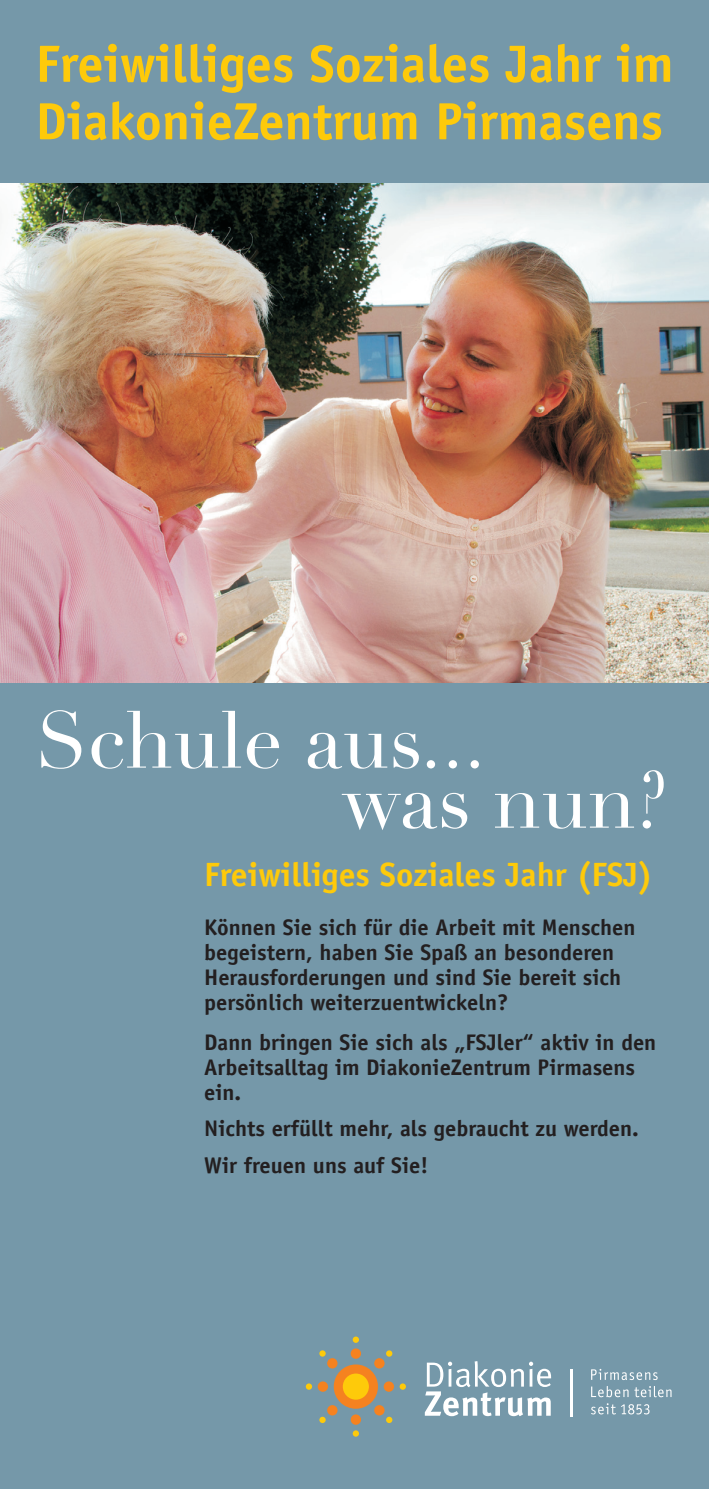
<style>
.page{position:relative;width:709px;height:1489px;background:#fff}
.page>*{position:absolute;margin:0;border:0;box-sizing:border-box;transform-origin:0 0}
.t1{font:78.75px/60px "Didot LT Std";color:#fff}
.t2{font:700 52.5px/57.5px "Officina Sans";color:#feca0a}
.t3{font:700 33.5px "Officina Sans";color:#feca0a}
.t4{font:700 22.5px/25px "Officina Sans";color:#231f20}
</style>
<div class="page">
<div style="left:0;top:682px;width:709px;height:806px;background:#7598a9"></div>
<div style="left:0;top:0;width:709px;height:186px;background:#7598a9"></div>
<div style="left:338px;top:1368px;width:35px;height:35px;background:#feca0a;border-radius:50%"></div>
<div style="left:334px;top:1364px;width:44px;height:44px;border:9px solid #f58220;border-radius:50%"></div>
<div style="left:351px;top:1348px;width:10px;height:10px;background:#f58220;border-radius:50%"></div>
<div style="left:374px;top:1357px;width:10px;height:11px;background:#f58220;border-radius:50%"></div>
<div style="left:384px;top:1381px;width:10px;height:10px;background:#f58220;border-radius:50%"></div>
<div style="left:374px;top:1404px;width:10px;height:11px;background:#f58220;border-radius:50%"></div>
<div style="left:351px;top:1414px;width:10px;height:10px;background:#f58220;border-radius:50%"></div>
<div style="left:327px;top:1404px;width:10px;height:11px;background:#f58220;border-radius:50%"></div>
<div style="left:318px;top:1381px;width:10px;height:10px;background:#f58220;border-radius:50%"></div>
<div style="left:327px;top:1357px;width:10px;height:11px;background:#f58220;border-radius:50%"></div>
<div style="left:319px;top:1350px;width:7px;height:6px;background:#feca0a;border-radius:50%"></div>
<svg style="left:353px;top:1336px;width:6px;height:6px"></svg>
<svg style="left:386px;top:1350px;width:6px;height:6px"></svg>
<div style="left:399px;top:1383px;width:7px;height:6px;background:#feca0a;border-radius:50%"></div>
<svg style="left:386px;top:1416px;width:6px;height:6px"></svg>
<svg style="left:353px;top:1430px;width:6px;height:6px"></svg>
<div style="left:319px;top:1416px;width:7px;height:6px;background:#feca0a;border-radius:50%"></div>
<svg style="left:306px;top:1383px;width:6px;height:6px"></svg>
<svg style="left:425px;top:1361px;width:126px;height:54px"></svg>
<hr style="left:570px;top:1368px;width:3px;height:48px;background:#fff">
<svg style="left:591px;top:1368px;width:66px;height:11px"></svg>
<svg style="left:591px;top:1386px;width:80px;height:28px"></svg>
<img style="left:0;top:183px;width:709px;height:499px">
<h2 class="t2" style="left:35px;top:35px;width:639px">Freiwilliges Soziales Jahr im<br>DiakonieZentrum Pirmasens</h2>
<h1 class="t1" style="left:342px;top:712px;width:327px;text-indent:-306px">Schule aus...<br>was nun?</h1>
<h3 class="t3" style="left:204px;top:854px;width:450px">Freiwilliges Soziales Jahr (FSJ)</h3>
<p class="t4" style="left:204px;top:915px;width:433px">Können Sie sich für die Arbeit mit Menschen begeistern, haben Sie Spaß an besonderen Herausforderungen und sind Sie bereit sich persönlich weiterzuentwickeln?</p>
<p class="t4" style="left:204px;top:1029px;width:454px">Dann bringen Sie sich als „FSJler“ aktiv in den<br>Arbeitsalltag im DiakonieZentrum Pirmasens ein.</p>
<p class="t4" style="left:204px;top:1109px;width:436px;line-height:36.8px">Nichts erfüllt mehr, als gebraucht zu werden.<br>Wir freuen uns auf Sie!</p>
</div>
